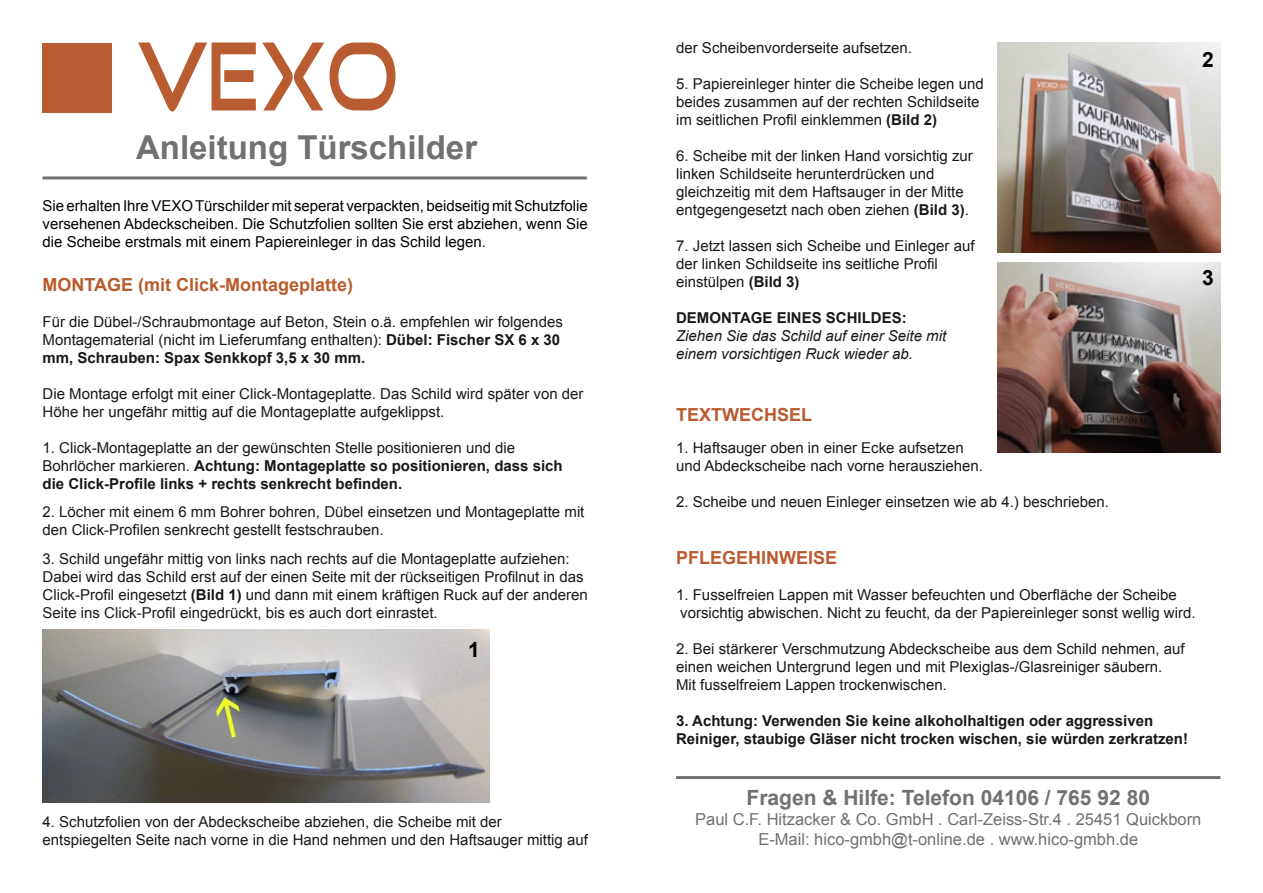
<style>
.page{position:relative;width:1263px;height:893px;background:#fff}
.page>*{position:absolute;margin:0;border:0;box-sizing:border-box;transform-origin:0 0}
.t1{font:700 33px "Arial";color:#707173}
.t2{font:700 21px "Arial";color:#707173}
.t3{font:700 21px "Arial";color:#000}
.t4{font:700 18px "Arial";color:#b95c2d}
.t5{font:700 18px "Arial";color:#b95c31}
.t6{font:16.5px/19.8px "Arial";color:#707173;text-align:center}
.t7{font:15px/18px "Arial";color:#1a171b}
.t8{font:700 15px/18px "Arial";color:#1a171b}
.t9{font:15px/18px "Arial";color:#000;text-align:justify}
.t10{font:italic 15px/18px "Arial";color:#1a171b}
.s1{font-weight:700}
.s2{font-weight:400}
</style>
<div class="page">
<div style="left:43px;top:43px;width:69px;height:70px;background:#b95c31"></div>
<hr style="left:43px;top:176px;width:544px;height:3px;background:#707173">
<svg style="left:138px;top:43px;width:257px;height:69px"></svg>
<img style="left:998px;top:43px;width:222px;height:209px">
<img style="left:998px;top:262px;width:222px;height:191px">
<hr style="left:676px;top:776px;width:544px;height:3px;background:#707173">
<img style="left:43px;top:629px;width:447px;height:173px">
<h1 class="t1" style="left:136px;top:125px;width:343px">Anleitung Türschilder</h1>
<p class="t9" style="left:43px;top:197px;width:547px">Sie erhalten Ihre VEXO Türschilder mit seperat verpackten, beidseitig mit Schutzfolie versehenen Abdeckscheiben. Die Schutzfolien sollten Sie erst abziehen, wenn Sie die Scheibe erstmals mit einem Papiereinleger in das Schild legen.</p>
<p class="t4" style="left:43px;top:272px;width:312px">MONTAGE (mit Click-Montageplatte)</p>
<p class="t7" style="left:43px;top:312px;width:522px">Für die Dübel-/Schraubmontage auf Beton, Stein o.ä. empfehlen wir folgendes<br>Montagematerial (nicht im Lieferumfang enthalten): <span class="s1">Dübel: Fischer SX 6 x 30 mm, Schrauben: Spax Senkkopf 3,5 x 30 mm.</span></p>
<p class="t7" style="left:43px;top:384px;width:543px">Die Montage erfolgt mit einer Click-Montageplatte. Das Schild wird später von der<br>Höhe her ungefähr mittig auf die Montageplatte aufgeklippst.</p>
<p class="t8" style="left:43px;top:439px;width:522px"><span class="s2">1. Click-Montageplatte an der gewünschten Stelle positionieren und die<br>Bohrlöcher markieren.</span> Achtung: Montageplatte so positionieren, dass sich die Click-Profile links + rechts senkrecht befinden.</p>
<p class="t7" style="left:43px;top:503px;width:543px">2. Löcher mit einem 6 mm Bohrer bohren, Dübel einsetzen und Montageplatte mit den Click-Profilen senkrecht gestellt festschrauben.</p>
<p class="t7" style="left:43px;top:550px;width:547px">3. Schild ungefähr mittig von links nach rechts auf die Montageplatte aufziehen:<br>Dabei wird das Schild erst auf der einen Seite mit der rückseitigen Profilnut in das Click-Profil eingesetzt <span class="s1">(Bild 1)</span> und dann mit einem kräftigen Ruck auf der anderen Seite ins Click-Profil eingedrückt, bis es auch dort einrastet.</p>
<h2 class="t3" style="left:468px;top:635px;width:13px">1</h2>
<p class="t7" style="left:43px;top:813px;width:547px">4. Schutzfolien von der Abdeckscheibe abziehen, die Scheibe mit der entspiegelten Seite nach vorne in die Hand nehmen und den Haftsauger mittig auf</p>
<p class="t7" style="left:676px;top:39px;width:237px">der Scheibenvorderseite aufsetzen.</p>
<p class="t7" style="left:676px;top:75px;width:309px">5. Papiereinleger hinter die Scheibe legen und beides zusammen auf der rechten Schildseite im seitlichen Profil einklemmen <span class="s1">(Bild 2)</span></p>
<p class="t7" style="left:676px;top:147px;width:298px">6. Scheibe mit der linken Hand vorsichtig zur linken Schildseite herunterdrücken und gleichzeitig mit dem Haftsauger in der Mitte entgegengesetzt nach oben ziehen <span class="s1">(Bild 3)</span>.</p>
<p class="t7" style="left:676px;top:237px;width:300px">7. Jetzt lassen sich Scheibe und Einleger auf der linken Schildseite ins seitliche Profil einstülpen <span class="s1">(Bild 3)</span></p>
<p class="t8" style="left:676px;top:310px;width:232px">DEMONTAGE EINES SCHILDES:</p>
<p class="t10" style="left:676px;top:327px;width:272px">Ziehen Sie das Schild auf einer Seite mit einem vorsichtigen Ruck wieder ab.</p>
<h2 class="t3" style="left:1202px;top:45px;width:13px">2</h2>
<h2 class="t3" style="left:1202px;top:264px;width:13px">3</h2>
<p class="t5" style="left:676px;top:402px;width:138px">TEXTWECHSEL</p>
<p class="t7" style="left:676px;top:439px;width:308px">1. Haftsauger oben in einer Ecke aufsetzen und Abdeckscheibe nach vorne herausziehen.</p>
<p class="t7" style="left:676px;top:493px;width:434px">2. Scheibe und neuen Einleger einsetzen wie ab 4.) beschrieben.</p>
<p class="t5" style="left:676px;top:546px;width:163px">PFLEGEHINWEISE</p>
<p class="t7" style="left:676px;top:586px;width:521px">1. Fusselfreien Lappen mit Wasser befeuchten und Oberfläche der Scheibe vorsichtig abwischen. Nicht zu feucht, da der Papiereinleger sonst wellig wird.</p>
<p class="t7" style="left:676px;top:640px;width:510px">2. Bei stärkerer Verschmutzung Abdeckscheibe aus dem Schild nehmen, auf einen weichen Untergrund legen und mit Plexiglas-/Glasreiniger säubern.<br>Mit fusselfreiem Lappen trockenwischen.</p>
<p class="t8" style="left:676px;top:712px;width:513px">3. Achtung: Verwenden Sie keine alkoholhaltigen oder aggressiven<br>Reiniger, staubige Gläser nicht trocken wischen, sie würden zerkratzen!</p>
<h2 class="t2" style="left:746px;top:784px;width:405px">Fragen &amp; Hilfe: Telefon 04106 / 765 92 80</h2>
<p class="t6" style="left:695px;top:809px;width:508px">Paul C.F. Hitzacker &amp; Co. GmbH . Carl-Zeiss-Str.4 . 25451 Quickborn<br>E-Mail: hico-gmbh@t-online.de . www.hico-gmbh.de</p>
</div>
